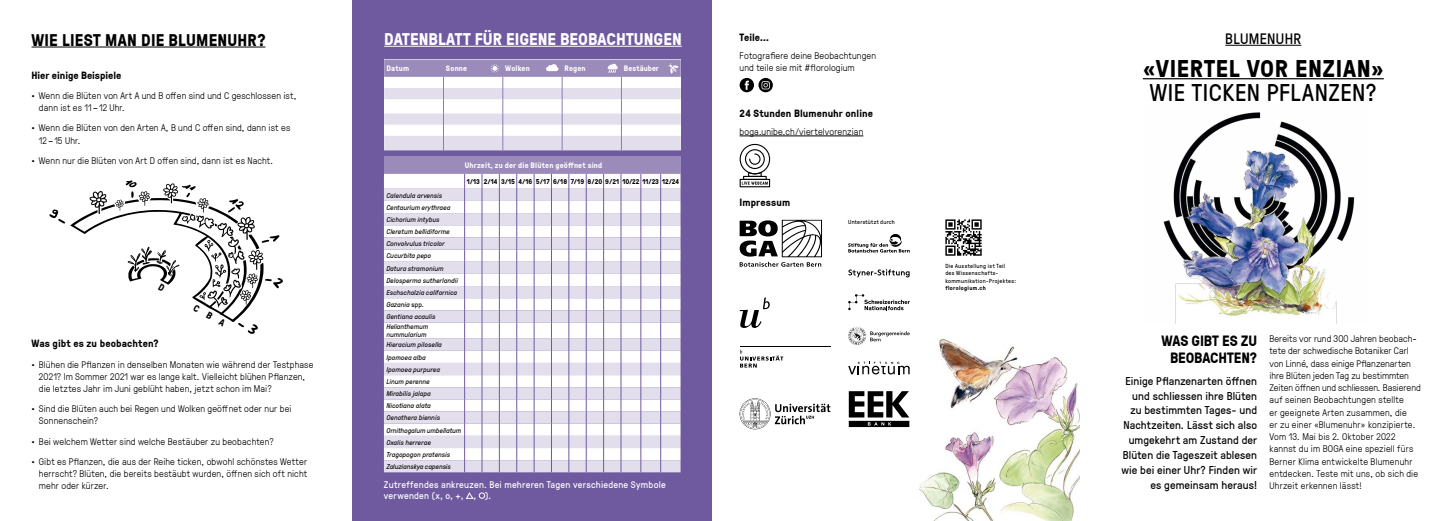
<style>
.page{position:relative;width:1447px;height:521px;background:#fff}
.page>*{position:absolute;margin:0;border:0;box-sizing:border-box;transform-origin:0 0}
.t1{font:700 24.15px "GT Pressura";letter-spacing:.025em;color:#000}
.t2{font:24.15px "GT Pressura";letter-spacing:.02em;color:#000}
.t3{font:700 16.89px "GT Pressura";letter-spacing:.005em;color:#fff}
.t4{font:700 16.89px "GT Pressura";letter-spacing:.015em;color:#000}
.t5{font:15.14px "GT Pressura";letter-spacing:.025em;color:#000}
.t6{font:700 14.88px/16.6px "GT Pressura";letter-spacing:-.005em;color:#000;text-align:center}
.t7{font:11.38px/14.9px "GT Pressura";letter-spacing:.01em;color:#000;text-align:right}
.t8{font:700 10.5px "GT Pressura";letter-spacing:.01em;color:#000}
.t9{font:300 9.62px/12.2px "GT Pressura";letter-spacing:.015em;color:#000}
.t10{font:9.62px/10.5px "GT Pressura";letter-spacing:.025em;color:#fff}
.t11{font:700 7.88px "GT Pressura";letter-spacing:.02em;color:#fff}
.t12{font:italic 7px/12.2px "GT Pressura";letter-spacing:.015em;color:#000}
.t13{font:700 7px "GT Pressura";letter-spacing:.005em;color:#000}
.t14{font:5.86px/7.1px "GT Pressura";letter-spacing:.05em;color:#000}
.t15{font:700 5.86px "GT Pressura";letter-spacing:.05em;color:#000}
.s1{font-style:normal}
</style>
<div class="page">
<svg style="left:49px;top:180px;width:234px;height:154px"></svg>
<svg style="left:237px;top:322px;width:8px;height:6px"></svg>
<div style="left:352px;top:0;width:360px;height:521px;background:#705a9f"></div>
<img style="left:919px;top:339px;width:160px;height:182px">
<hr style="left:1224px;top:45px;width:76px;height:1px;background:#000">
<hr style="left:1142px;top:78px;width:241px;height:1px;background:#000">
<hr style="left:739px;top:136px;width:124px;height:1px;background:#000">
<svg style="left:739px;top:78px;width:33px;height:14px"></svg>
<svg style="left:466px;top:492px;width:8px;height:7px"></svg>
<div style="left:479px;top:492px;width:6px;height:7px;border:1px solid #fff;border-radius:50%"></div>
<hr style="left:384px;top:46px;width:297px;height:1px;background:#fff">
<div style="left:384px;top:156px;width:296px;height:18px;background:#9b8bbb"></div>
<svg style="left:384px;top:174px;width:296px;height:15px;background:#fbfafc"></svg>
<svg style="left:384px;top:189px;width:296px;height:283px;background:#eceaf3"></svg>
<svg style="left:464px;top:174px;width:1px;height:298px"></svg>
<svg style="left:482px;top:174px;width:1px;height:298px"></svg>
<svg style="left:499px;top:174px;width:1px;height:298px"></svg>
<svg style="left:516px;top:174px;width:1px;height:298px"></svg>
<svg style="left:534px;top:174px;width:1px;height:298px"></svg>
<svg style="left:551px;top:174px;width:1px;height:298px"></svg>
<svg style="left:568px;top:174px;width:1px;height:298px"></svg>
<svg style="left:586px;top:174px;width:1px;height:298px"></svg>
<svg style="left:603px;top:174px;width:1px;height:298px"></svg>
<svg style="left:620px;top:174px;width:1px;height:298px"></svg>
<svg style="left:640px;top:174px;width:1px;height:298px"></svg>
<svg style="left:660px;top:174px;width:1px;height:298px"></svg>
<svg style="left:945px;top:219px;width:36px;height:37px"></svg>
<svg style="left:739px;top:298px;width:30px;height:30px"></svg>
<hr style="left:739px;top:346px;width:91px;height:1px;background:#000">
<svg style="left:740px;top:350px;width:43px;height:17px"></svg>
<svg style="left:739px;top:220px;width:82px;height:47px"></svg>
<svg style="left:739px;top:398px;width:91px;height:31px"></svg>
<svg style="left:848px;top:327px;width:61px;height:18px"></svg>
<svg style="left:848px;top:362px;width:61px;height:12px"></svg>
<svg style="left:848px;top:234px;width:61px;height:18px"></svg>
<svg style="left:848px;top:269px;width:61px;height:8px"></svg>
<svg style="left:848px;top:294px;width:61px;height:16px"></svg>
<svg style="left:848px;top:391px;width:61px;height:36px"></svg>
<hr style="left:32px;top:47px;width:233px;height:1px;background:#000">
<svg style="left:739px;top:144px;width:31px;height:43px"></svg>
<svg style="left:384px;top:60px;width:296px;height:90px;background:#e0dbea"></svg>
<img style="left:1163px;top:112px;width:192px;height:212px">
<svg style="left:158px;top:284px;width:7px;height:8px"></svg>
<svg style="left:193px;top:304px;width:33px;height:23px"></svg>
<h2 class="t4" style="left:32px;top:28px;width:235px">WIE LIEST MAN DIE BLUMENUHR?</h2>
<p class="t8" style="left:32px;top:67px;width:91px">Hier einige Beispiele</p>
<p class="t9" style="left:39px;top:89px;width:259px;text-indent:-7px">• Wenn die Blüten von Art A und B offen sind und C geschlossen ist, dann ist es 11–12 Uhr.</p>
<p class="t9" style="left:39px;top:121px;width:253px;text-indent:-7px">• Wenn die Blüten von den Arten A, B und C offen sind, dann ist es<br>12–15 Uhr.</p>
<p class="t9" style="left:31px;top:154px;width:243px">• Wenn nur die Blüten von Art D offen sind, dann ist es Nacht.</p>
<p class="t8" style="left:32px;top:336px;width:128px">Was gibt es zu beobachten?</p>
<p class="t9" style="left:39px;top:357px;width:276px;text-indent:-7px">• Blühen die Pflanzen in denselben Monaten wie während der Testphase<br>2021? Im Sommer 2021 war es lange kalt. Vielleicht blühen Pflanzen, die letztes Jahr im Juni geblüht haben, jetzt schon im Mai?</p>
<p class="t9" style="left:39px;top:402px;width:254px;text-indent:-7px">• Sind die Blüten auch bei Regen und Wolken geöffnet oder nur bei<br>Sonnenschein?</p>
<p class="t9" style="left:32px;top:434px;width:244px">• Bei welchem Wetter sind welche Bestäuber zu beobachten?</p>
<p class="t9" style="left:39px;top:455px;width:270px;text-align:justify;text-indent:-7px">• Gibt es Pflanzen, die aus der Reihe ticken, obwohl schönstes Wetter herrscht? Blüten, die bereits bestäubt wurden, öffnen sich oft nicht mehr oder kürzer.</p>
<h2 class="t3" style="left:384px;top:27px;width:299px">DATENBLATT FÜR EIGENE BEOBACHTUNGEN</h2>
<p class="t11" style="left:389px;top:63px;width:24px">Datum</p>
<p class="t11" style="left:446px;top:63px;width:23px">Sonne</p>
<p class="t11" style="left:451px;top:63px;width:23px">Sonne</p>
<p class="t11" style="left:505px;top:63px;width:26px">Wolken</p>
<p class="t11" style="left:513px;top:63px;width:26px">Wolken</p>
<p class="t11" style="left:564px;top:63px;width:23px">Regen</p>
<p class="t11" style="left:576px;top:63px;width:23px">Regen</p>
<p class="t11" style="left:624px;top:63px;width:37px">Bestäuber</p>
<p class="t11" style="left:638px;top:63px;width:37px">Bestäuber</p>
<p class="t11" style="left:386px;top:63px;width:24px">Datum</p>
<p class="t11" style="left:464px;top:160px;width:139px">Uhrzeit, zu der die Blüten geöffnet sind</p>
<p class="t13" style="left:466px;top:177px;width:214px">1/13 2/14 3/15 4/16 5/17 6/18 7/19 8/20 9/21 10/22 11/23 12/24</p>
<p class="t8" style="left:739px;top:29px;width:31px">Teile...</p>
<p class="t9" style="left:739px;top:49px;width:138px">Fotografiere deine Beobachtungen und teile sie mit #florologium</p>
<p class="t8" style="left:739px;top:105px;width:135px">24 Stunden Blumenuhr online</p>
<p class="t9" style="left:739px;top:125px;width:125px">boga.unibe.ch/viertelvorenzian</p>
<h3 class="t5" style="left:1224px;top:28px;width:78px">BLUMENUHR</h3>
<h1 class="t1" style="left:1142px;top:51px;width:242px">«VIERTEL VOR ENZIAN»</h1>
<h1 class="t2" style="left:1149px;top:75px;width:228px">WIE TICKEN PFLANZEN?</h1>
<p class="t12" style="left:386px;top:189px;width:73px">Calendula arvensis<br>Centaurium erythraea<br>Cichorium intybus<br>Cleretum bellidiforme<br>Convolvulus tricolor<br>Cucurbita pepo<br>Datura stramonium<br>Delosperma sutherlandii<br>Eschscholzia californica<br>Gazania <span class="s1">spp.<br></span>Gentiana acaulis</p>
<p class="t12" style="left:386px;top:323px;width:43px;line-height:7.9px">Helianthemum nummularium</p>
<p class="t12" style="left:386px;top:338px;width:76px">Hieracium pilosella<br>Ipomoea alba<br>Ipomoea purpurea<br>Linum perenne<br>Mirabilis jalapa<br>Nicotiana alata<br>Oenothera biennis<br>Ornithogalum umbellatum<br>Oxalis herrerae<br>Tragopogon pratensis<br>Zaluzianskya capensis</p>
<h3 class="t6" style="left:1161px;top:332px;width:97px">WAS GIBT ES ZU<br>BEOBACHTEN?</h3>
<p class="t8" style="left:739px;top:195px;width:52px">Impressum</p>
<p class="t14" style="left:848px;top:218px;width:48px">Unterstützt durch</p>
<p class="t14" style="left:945px;top:262px;width:72px">Die Ausstellung ist Teil<br>des Wissenschafts&shy;kommunikation-Projektes:</p>
<p class="t15" style="left:945px;top:283px;width:42px">florologium.ch</p>
<p class="t7" style="left:1121px;top:373px;width:137px">Einige Pflanzenarten öffnen und schliessen ihre Blüten zu bestimmten Tages- und<br>Nachtzeiten. Lässt sich also umgekehrt am Zustand der<br>Blüten die Tageszeit ablesen wie bei einer Uhr? Finden wir es gemeinsam heraus!</p>
<p class="t10" style="left:384px;top:479px;width:283px">Zutreffendes ankreuzen. Bei mehreren Tagen verschiedene Symbole verwenden (x, o, +, , ).</p>
<p class="t9" style="left:1269px;top:332px;width:153px">Bereits vor rund 300 Jahren beobach&shy;tete der schwedische Botaniker Carl von Linné, dass einige Pflanzenarten ihre Blüten jeden Tag zu bestimmten Zeiten öffnen und schliessen. Basierend auf seinen Beobachtungen stellte<br>er geeignete Arten zusammen, die<br>er zu einer «Blumenuhr» konzipierte.<br>Vom 13. Mai bis 2. Oktober 2022 kannst du im BOGA eine speziell fürs Berner Klima entwickelte Blumenuhr entdecken. Teste mit uns, ob sich die Uhrzeit erkennen lässt!</p>
</div>
